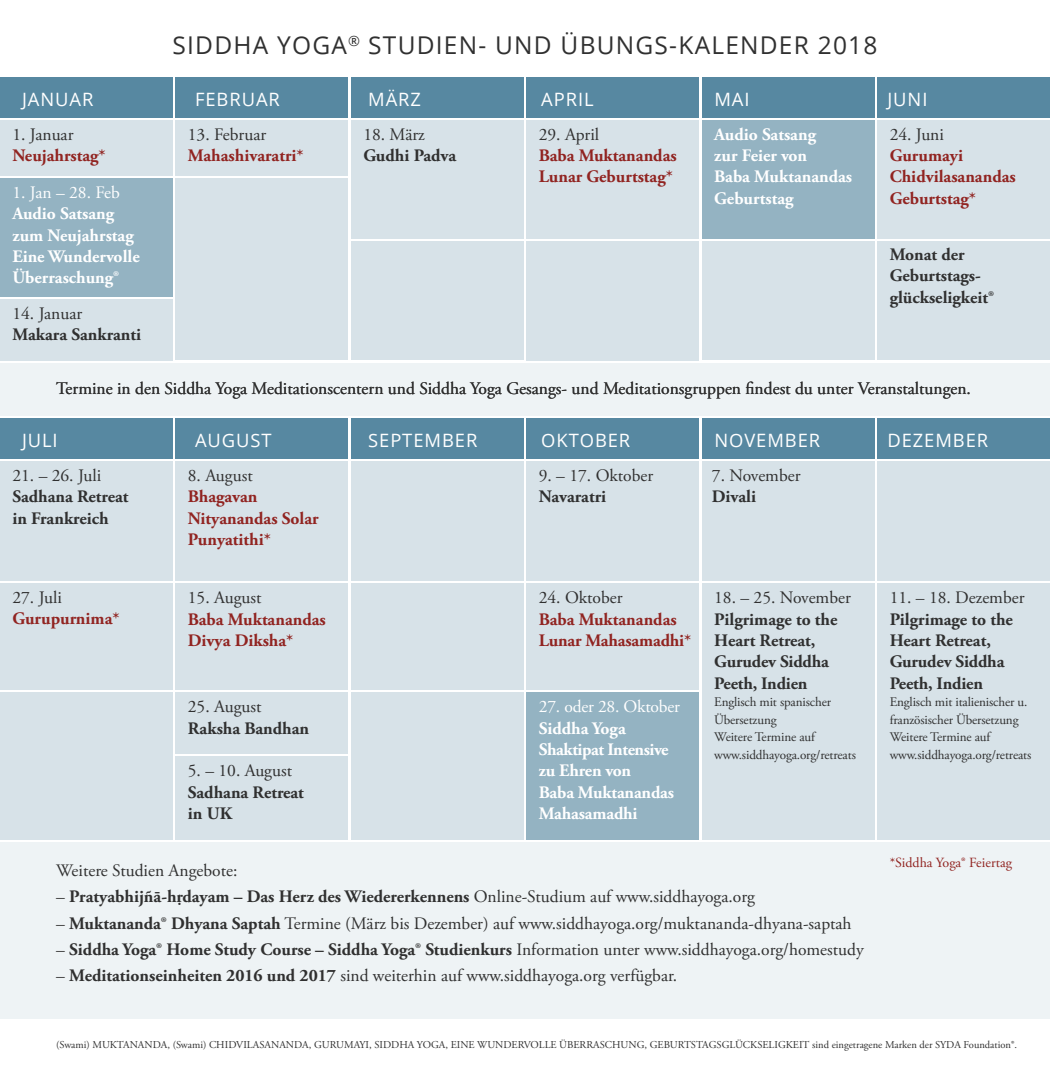
<style>
.page{position:relative;width:1050px;height:1068px;background:#fff}
.page>*{position:absolute;margin:0;border:0;box-sizing:border-box;transform-origin:0 0}
.t1{font:24.5px "Open Sans";letter-spacing:.05em;color:#303030}
.t2{font:18.38px "Open Sans";letter-spacing:.05em;color:#fff}
.t3{font:17.5px "Adobe Garamond Pro";color:#303030}
.t4{font:700 17.5px/21.3px "Adobe Garamond Pro";color:#303030}
.t5{font:700 17.5px/21.3px "Adobe Garamond Pro";color:#912421}
.t6{font:700 17.5px/21.3px "Adobe Garamond Pro";color:#fff}
.t7{font:17.5px "Adobe Garamond Pro";letter-spacing:-.01em;color:#fff}
.t8{font:14px "Adobe Garamond Pro";color:#912421}
.t9{font:13.12px/17.5px "Adobe Garamond Pro";letter-spacing:-.01em;color:#303030}
.t10{font:10.5px "Adobe Garamond Pro";color:#303030}
.s1{font-weight:400}
.s2{font-weight:700}
</style>
<div class="page">
<div style="left:0;top:77px;width:173px;height:40px;background:#5788a1"></div>
<div style="left:351px;top:77px;width:173px;height:40px;background:#5788a1"></div>
<div style="left:702px;top:77px;width:173px;height:40px;background:#5788a1"></div>
<div style="left:175px;top:77px;width:173px;height:40px;background:#5788a1"></div>
<div style="left:526px;top:77px;width:173px;height:40px;background:#5788a1"></div>
<div style="left:877px;top:77px;width:173px;height:40px;background:#5788a1"></div>
<div style="left:0;top:363px;width:1050px;height:53px;background:#eef3f5"></div>
<div style="left:0;top:418px;width:173px;height:40px;background:#5788a1"></div>
<div style="left:351px;top:418px;width:173px;height:40px;background:#5788a1"></div>
<div style="left:702px;top:418px;width:173px;height:40px;background:#5788a1"></div>
<div style="left:175px;top:418px;width:173px;height:40px;background:#5788a1"></div>
<div style="left:526px;top:418px;width:173px;height:40px;background:#5788a1"></div>
<div style="left:877px;top:418px;width:173px;height:40px;background:#5788a1"></div>
<div style="left:351px;top:120px;width:173px;height:118px;background:#d7e2e8"></div>
<div style="left:702px;top:120px;width:173px;height:118px;background:#94b3c2"></div>
<div style="left:175px;top:178px;width:173px;height:182px;background:#d7e2e8"></div>
<div style="left:526px;top:120px;width:173px;height:118px;background:#d7e2e8"></div>
<div style="left:877px;top:120px;width:173px;height:118px;background:#d7e2e8"></div>
<div style="left:0;top:120px;width:173px;height:55px;background:#d7e2e8"></div>
<div style="left:0;top:178px;width:173px;height:119px;background:#94b3c2"></div>
<div style="left:351px;top:241px;width:173px;height:119px;background:#d7e2e8"></div>
<div style="left:702px;top:241px;width:173px;height:119px;background:#d7e2e8"></div>
<div style="left:175px;top:120px;width:173px;height:55px;background:#d7e2e8"></div>
<div style="left:526px;top:241px;width:173px;height:119px;background:#d7e2e8"></div>
<div style="left:877px;top:241px;width:173px;height:118px;background:#d7e2e8"></div>
<div style="left:0;top:299px;width:173px;height:61px;background:#d7e2e8"></div>
<div style="left:877px;top:461px;width:173px;height:120px;background:#d7e2e8"></div>
<div style="left:702px;top:461px;width:173px;height:120px;background:#d7e2e8"></div>
<div style="left:702px;top:583px;width:173px;height:256px;background:#d7e2e8"></div>
<div style="left:877px;top:583px;width:173px;height:256px;background:#d7e2e8"></div>
<div style="left:0;top:461px;width:173px;height:120px;background:#d7e2e8"></div>
<div style="left:351px;top:461px;width:173px;height:120px;background:#d7e2e8"></div>
<div style="left:175px;top:461px;width:173px;height:120px;background:#d7e2e8"></div>
<div style="left:526px;top:461px;width:173px;height:120px;background:#d7e2e8"></div>
<div style="left:0;top:583px;width:173px;height:107px;background:#d7e2e8"></div>
<div style="left:351px;top:583px;width:173px;height:107px;background:#d7e2e8"></div>
<div style="left:175px;top:583px;width:173px;height:107px;background:#d7e2e8"></div>
<div style="left:526px;top:583px;width:173px;height:107px;background:#d7e2e8"></div>
<div style="left:0;top:692px;width:173px;height:147px;background:#d7e2e8"></div>
<div style="left:351px;top:692px;width:173px;height:147px;background:#d7e2e8"></div>
<div style="left:175px;top:692px;width:173px;height:62px;background:#d7e2e8"></div>
<div style="left:526px;top:692px;width:173px;height:147px;background:#94b3c2"></div>
<div style="left:0;top:842px;width:1050px;height:177px;background:#eef3f5"></div>
<div style="left:175px;top:756px;width:173px;height:83px;background:#d7e2e8"></div>
<h1 class="t1" style="left:173px;top:29px;width:706px">SIDDHA YOGA<sup>®</sup> STUDIEN- UND ÜBUNGS-KALENDER 2018</h1>
<p class="t2" style="left:22px;top:87px;width:73px">JANUAR</p>
<p class="t2" style="left:195px;top:87px;width:86px">FEBRUAR</p>
<p class="t2" style="left:368px;top:87px;width:121px">MÄRZ A</p>
<p class="t2" style="left:554px;top:87px;width:41px">PRIL</p>
<p class="t2" style="left:714px;top:87px;width:37px">MAI</p>
<p class="t2" style="left:887px;top:87px;width:42px">JUNI</p>
<p class="t3" style="left:12px;top:124px;width:63px">1. Januar</p>
<p class="t5" style="left:12px;top:145px;width:95px">Neujahrstag*</p>
<p class="t7" style="left:12px;top:182px;width:109px">1. Jan – 28. Feb</p>
<p class="t6" style="left:12px;top:203px;width:129px">Audio Satsang zum Neujahrstag<br>Eine Wundervolle<br>Überraschung®</p>
<p class="t3" style="left:12px;top:303px;width:71px">14. Januar</p>
<p class="t4" style="left:12px;top:324px;width:130px">Makara Sankranti</p>
<p class="t3" style="left:188px;top:124px;width:80px">13. Februar</p>
<p class="t5" style="left:188px;top:145px;width:117px">Mahashivaratri*</p>
<p class="t3" style="left:363px;top:124px;width:63px">18. März</p>
<p class="t4" style="left:363px;top:145px;width:94px">Gudhi Padva</p>
<p class="t3" style="left:539px;top:124px;width:62px">29. April</p>
<p class="t5" style="left:539px;top:145px;width:139px">Baba Muktanandas<br>Lunar Geburtstag*</p>
<p class="t6" style="left:714px;top:124px;width:139px">Audio Satsang<br>zur Feier von<br>Baba Muktanandas<br>Geburtstag</p>
<p class="t3" style="left:890px;top:124px;width:56px">24. Juni</p>
<p class="t5" style="left:890px;top:145px;width:128px">Gurumayi<br>Chidvilasanandas<br>Geburtstag*</p>
<p class="t4" style="left:890px;top:244px;width:106px">Monat der<br>Geburtstags&shy;glückseligkeit®</p>
<p class="t3" style="left:56px;top:378px;width:916px">Termine in den Siddha Yoga Meditationscentern und Siddha Yoga Gesangs- und Meditationsgruppen findest du unter Veranstaltungen.</p>
<p class="t2" style="left:22px;top:428px;width:112px">JULI A</p>
<p class="t2" style="left:208px;top:428px;width:119px">UGUST S</p>
<p class="t2" style="left:379px;top:428px;width:100px">EPTEM BER</p>
<p class="t2" style="left:541px;top:428px;width:129px">OKTOBER NO</p>
<p class="t2" style="left:744px;top:428px;width:77px">VEM BER</p>
<p class="t2" style="left:887px;top:428px;width:102px">DEZEM BER</p>
<p class="t3" style="left:12px;top:465px;width:90px">21. – 26. Juli</p>
<p class="t4" style="left:12px;top:486px;width:118px">Sadhana Retreat in Frankreich</p>
<p class="t3" style="left:12px;top:586px;width:51px">27. Juli</p>
<p class="t5" style="left:12px;top:608px;width:109px">Gurupurnima*</p>
<p class="t3" style="left:188px;top:465px;width:66px">8. August</p>
<p class="t5" style="left:188px;top:486px;width:132px">Bhagavan<br>Nityanandas Solar<br>Punyatithi*</p>
<p class="t3" style="left:188px;top:587px;width:75px">15. August</p>
<p class="t5" style="left:188px;top:608px;width:139px">Baba Muktanandas<br>Divya Diksha*</p>
<p class="t3" style="left:188px;top:696px;width:75px">25. August</p>
<p class="t4" style="left:188px;top:717px;width:123px">Raksha Bandhan</p>
<p class="t3" style="left:188px;top:760px;width:106px">5. – 10. August</p>
<p class="t4" style="left:188px;top:781px;width:118px">Sadhana Retreat in UK</p>
<p class="t3" style="left:539px;top:465px;width:116px">9. – 17. Oktober</p>
<p class="t4" style="left:539px;top:486px;width:69px">Navaratri</p>
<p class="t3" style="left:712px;top:465px;width:90px">7. November</p>
<p class="t4" style="left:712px;top:486px;width:46px">Divali</p>
<p class="t3" style="left:539px;top:587px;width:85px">24. Oktober</p>
<p class="t5" style="left:539px;top:608px;width:154px">Baba Muktanandas<br>Lunar Mahasamadhi*</p>
<p class="t7" style="left:539px;top:696px;width:143px">27. oder 28. Oktober</p>
<p class="t6" style="left:539px;top:717px;width:137px">Siddha Yoga<br>Shaktipat Intensive zu Ehren von<br>Baba Muktanandas<br>Mahasamadhi</p>
<p class="t3" style="left:714px;top:587px;width:138px">18. – 25. November</p>
<p class="t4" style="left:714px;top:608px;width:125px">Pilgrimage to the<br>Heart Retreat,<br>Gurudev Siddha<br>Peeth, Indien</p>
<p class="t9" style="left:714px;top:693px;width:143px">Englisch mit spanischer<br>Übersetzung<br>Weitere Termine auf www.siddhayoga.org/retreats</p>
<p class="t3" style="left:56px;top:860px;width:183px">Weitere Studien Angebote:</p>
<p class="t4" style="left:56px;top:886px;width:700px"><span class="s1">–</span> Pratyabhijñā-hr.dayam – Das Herz des Wiedererkennens <span class="s1">Online-Studium auf www.siddhayoga.org</span></p>
<p class="t3" style="left:56px;top:912px;width:797px">– <span class="s2">Muktananda® Dhyana Saptah</span> Termine (März bis Dezember) auf www.siddhayoga.org/muktananda-dhyana-saptah</p>
<p class="t4" style="left:56px;top:939px;width:809px"><span class="s1">–</span> Siddha Yoga® Home Study Course – Siddha Yoga® Studienkurs <span class="s1">Information unter www.siddhayoga.org/homestudy</span></p>
<p class="t3" style="left:56px;top:965px;width:623px">– <span class="s2">Meditationseinheiten 2016 und 2017</span> sind weiterhin auf www.siddhayoga.org verfügbar.</p>
<p class="t3" style="left:890px;top:587px;width:136px">11. – 18. Dezember</p>
<p class="t4" style="left:890px;top:608px;width:125px">Pilgrimage to the<br>Heart Retreat,<br>Gurudev Siddha<br>Peeth, Indien</p>
<p class="t9" style="left:890px;top:693px;width:143px">Englisch mit italienischer u. französischer Übersetzung<br>Weitere Termine auf www.siddhayoga.org/retreats</p>
<p class="t8" style="left:890px;top:854px;width:124px">*Siddha Yoga® Feiertag</p>
<p class="t10" style="left:56px;top:1037px;width:962px">(Swami) MUKTANANDA, (Swami) CHIDVILASANANDA, GURUMAYI, SIDDHA YOGA, EINE WUNDERVOLLE ÜBERRASCHUNG, GEBURTSTAGSGLÜCKSELIGKEIT sind eingetragene Marken der SYDA Foundation®.</p>
</div>
